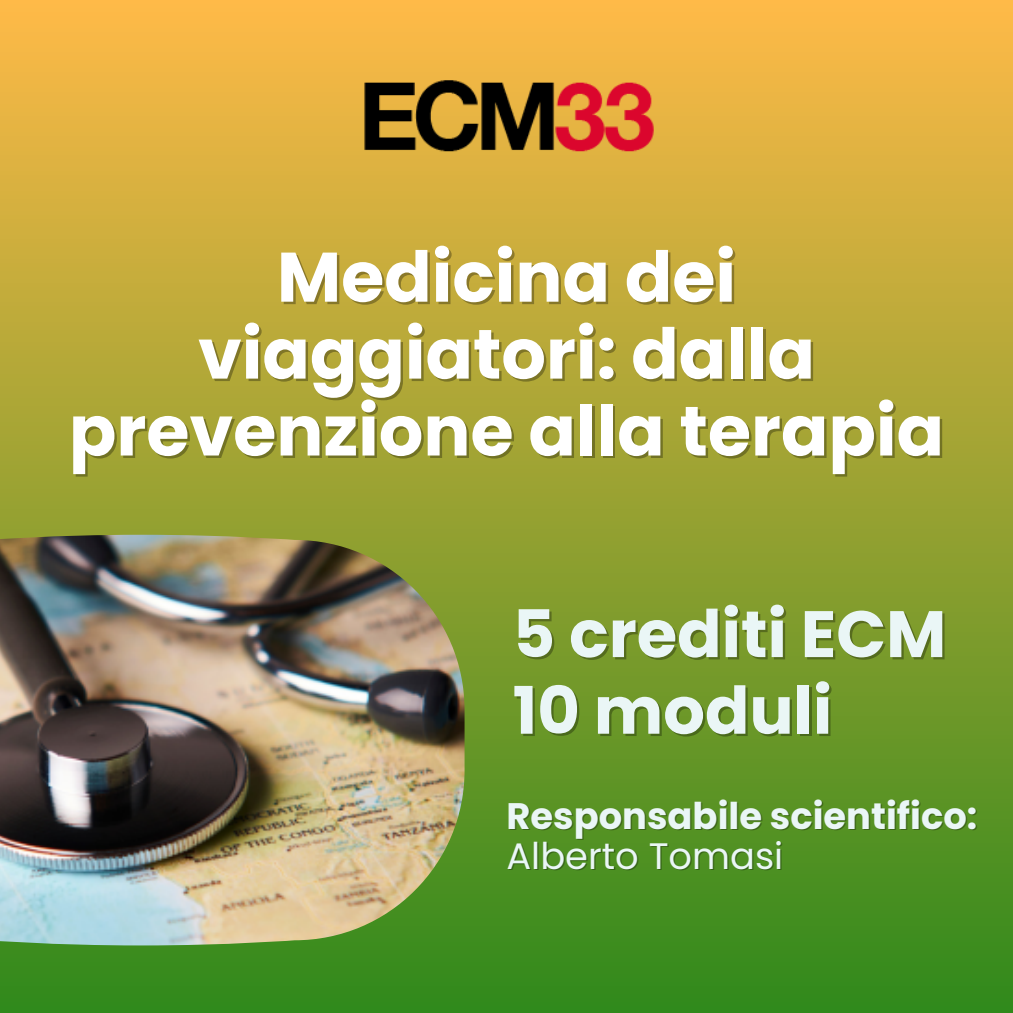
<style>
.page{position:relative;width:1013px;height:1013px;background:#fff}
.page>*{position:absolute;margin:0;border:0;box-sizing:border-box;transform-origin:0 0}
.t1{font:700 69.88px "Poppins";color:#fff}
.t2{font:700 65.5px/76.6px "Poppins";color:#eaf6f6}
.t3{font:700 36.88px "Poppins";color:#eaf6f6}
.t4{font:36.88px "Poppins";color:#eaf6f6}
</style>
<div class="page">
<div style="left:0;top:0;width:1012px;height:1012px;background:linear-gradient(to bottom,#ffba48,#30891b)"></div>
<img style="left:0;top:534px;width:464px;height:411px">
<img style="left:357px;top:70px;width:298px;height:125px">
<h1 class="t1" style="left:277px;top:228px;width:460px">Medicina dei</h1>
<h1 class="t1" style="left:198px;top:305px;width:618px">viaggiatori: dalla</h1>
<h1 class="t1" style="left:69px;top:382px;width:876px">prevenzione alla terapia</h1>
<p class="t2" style="left:512px;top:596px;width:435px">5 crediti ECM<br>10 moduli</p>
<p class="t3" style="left:506px;top:790px;width:472px">Responsabile scientifico:</p>
<p class="t4" style="left:506px;top:830px;width:278px">Alberto Tomasi</p>
</div>
